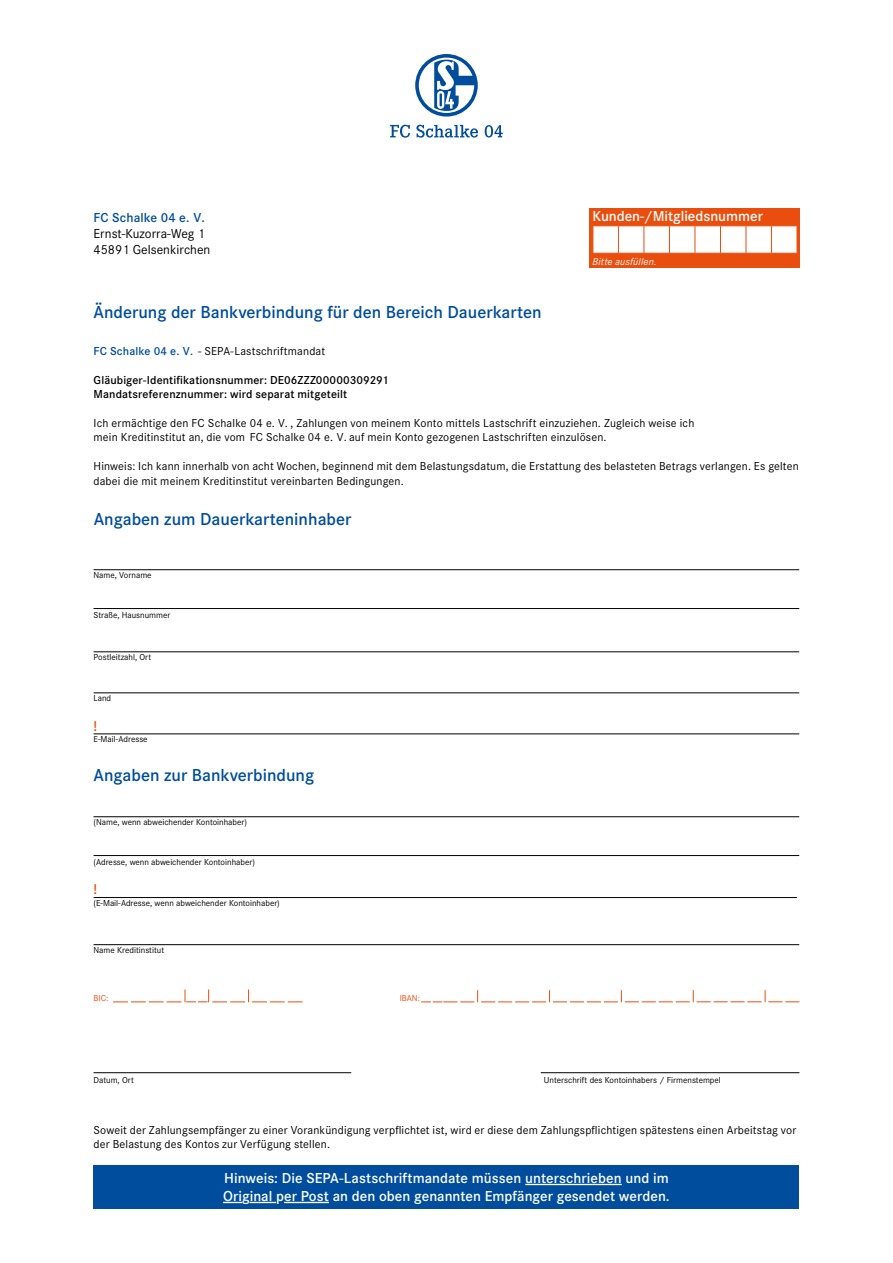
<style>
.page{position:relative;width:893px;height:1263px;background:#fff}
.page>*{position:absolute;margin:0;border:0;box-sizing:border-box;transform-origin:0 0}
.t1{font:600 18px "Corporate S";color:#004d9d}
.t2{font:600 15px/18px "Corporate S";color:#fff}
.t3{font:600 15px "Corporate S";color:#e94e0f}
.t4{font:13.5px/16.2px "Corporate S";color:#000}
.t5{font:600 13.5px "Corporate S";letter-spacing:.01em;color:#004d9d}
.t6{font:12px/14.4px "Corporate S";letter-spacing:.015em;color:#000}
.t7{font:600 12px/14.4px "Corporate S";letter-spacing:.01em;color:#000}
.t8{font:italic 10.5px "Corporate S";letter-spacing:.02em;color:#fff}
.t9{font:9px "Corporate S";color:#000}
.t10{font:9px "Corporate S";color:#e94e0f}
.s1{font-weight:600;color:#004d9d}
</style>
<div class="page">
<svg style="left:415px;top:54px;width:63px;height:63px"></svg>
<svg style="left:419px;top:58px;width:55px;height:55px"></svg>
<svg style="left:390px;top:125px;width:113px;height:13px"></svg>
<hr style="left:94px;top:569px;width:705px;height:1px;background:#000">
<hr style="left:94px;top:608px;width:705px;height:1px;background:#000">
<hr style="left:94px;top:651px;width:705px;height:1px;background:#000">
<hr style="left:94px;top:692px;width:705px;height:1px;background:#000">
<hr style="left:94px;top:733px;width:705px;height:1px;background:#000">
<hr style="left:94px;top:816px;width:705px;height:1px;background:#000">
<hr style="left:94px;top:855px;width:705px;height:1px;background:#000">
<hr style="left:94px;top:944px;width:705px;height:1px;background:#000">
<hr style="left:94px;top:1072px;width:257px;height:1px;background:#000">
<hr style="left:541px;top:1072px;width:258px;height:1px;background:#000">
<div style="left:589px;top:209px;width:210px;height:59px;background:#e94e0f"></div>
<svg style="left:593px;top:225px;width:204px;height:29px"></svg>
<hr style="left:94px;top:897px;width:703px;height:1px;background:#000">
<div style="left:94px;top:1165px;width:705px;height:44px;background:#004d9d"></div>
<hr style="left:525px;top:1184px;width:97px;height:1px;background:#fff">
<svg style="left:223px;top:1202px;width:19px;height:1px"></svg>
<svg style="left:250px;top:1202px;width:26px;height:1px"></svg>
<hr style="left:284px;top:1202px;width:45px;height:1px;background:#fff">
<svg style="left:113px;top:989px;width:190px;height:13px"></svg>
<svg style="left:421px;top:990px;width:378px;height:12px"></svg>
<p class="t5" style="left:94px;top:208px;width:113px">FC Schalke 04 e. V.</p>
<p class="t4" style="left:94px;top:225px;width:118px">Ernst-Kuzorra-Weg 1<br>45891 Gelsenkirchen</p>
<h1 class="t1" style="left:94px;top:300px;width:450px">Änderung der Bankverbindung für den Bereich Dauerkarten</h1>
<p class="t2" style="left:592px;top:206px;width:172px">Kunden-/Mitgliedsnummer</p>
<p class="t8" style="left:592px;top:255px;width:66px">Bitte ausfüllen.</p>
<p class="t6" style="left:94px;top:343px;width:233px"><span class="s1">FC Schalke 04 e. V.</span> - SEPA-Lastschriftmandat</p>
<p class="t7" style="left:94px;top:372px;width:297px">Gläubiger-Identifikationsnummer: DE06ZZZ00000309291<br>Mandatsreferenznummer: wird separat mitgeteilt</p>
<p class="t6" style="left:94px;top:415px;width:602px">Ich ermächtige den FC Schalke 04 e. V. , Zahlungen von meinem Konto mittels Lastschrift einzuziehen. Zugleich weise ich mein Kreditinstitut an, die vom FC Schalke 04 e. V. auf mein Konto gezogenen Lastschriften einzulösen.</p>
<p class="t6" style="left:94px;top:459px;width:707px">Hinweis: Ich kann innerhalb von acht Wochen, beginnend mit dem Belastungsdatum, die Erstattung des belasteten Betrags verlangen. Es gelten dabei die mit meinem Kreditinstitut vereinbarten Bedingungen.</p>
<h1 class="t1" style="left:94px;top:507px;width:259px">Angaben zum Dauerkarteninhaber</h1>
<p class="t9" style="left:94px;top:569px;width:60px">Name, Vorname</p>
<p class="t9" style="left:94px;top:609px;width:78px">Straße, Hausnummer</p>
<p class="t9" style="left:94px;top:651px;width:59px">Postleitzahl, Ort</p>
<p class="t9" style="left:94px;top:692px;width:19px">Land</p>
<p class="t9" style="left:94px;top:733px;width:56px">E-Mail-Adresse</p>
<h1 class="t1" style="left:94px;top:762px;width:222px">Angaben zur Bankverbindung</h1>
<p class="t9" style="left:94px;top:816px;width:155px">(Name, wenn abweichender Kontoinhaber)</p>
<p class="t9" style="left:94px;top:856px;width:163px">(Adresse, wenn abweichender Kontoinhaber)</p>
<p class="t3" style="left:94px;top:716px;width:5px">!</p>
<p class="t3" style="left:94px;top:879px;width:5px">!</p>
<p class="t9" style="left:94px;top:897px;width:188px">(E-Mail-Adresse, wenn abweichender Kontoinhaber)</p>
<p class="t9" style="left:94px;top:944px;width:72px">Name Kreditinstitut</p>
<p class="t10" style="left:94px;top:992px;width:16px">BIC:</p>
<p class="t10" style="left:400px;top:992px;width:22px">IBAN:</p>
<p class="t9" style="left:94px;top:1074px;width:42px">Datum, Ort</p>
<p class="t9" style="left:544px;top:1074px;width:178px">Unterschrift des Kontoinhabers / Firmenstempel</p>
<p class="t6" style="left:94px;top:1122px;width:704px">Soweit der Zahlungsempfänger zu einer Vorankündigung verpflichtet ist, wird er diese dem Zahlungspflichtigen spätestens einen Arbeitstag vor der Belastung des Kontos zur Verfügung stellen.</p>
<p class="t2" style="left:223px;top:1168px;width:448px">Hinweis: Die SEPA-Lastschriftmandate müssen unterschrieben und im<br>Original per Post an den oben genannten Empfänger gesendet werden.</p>
</div>
